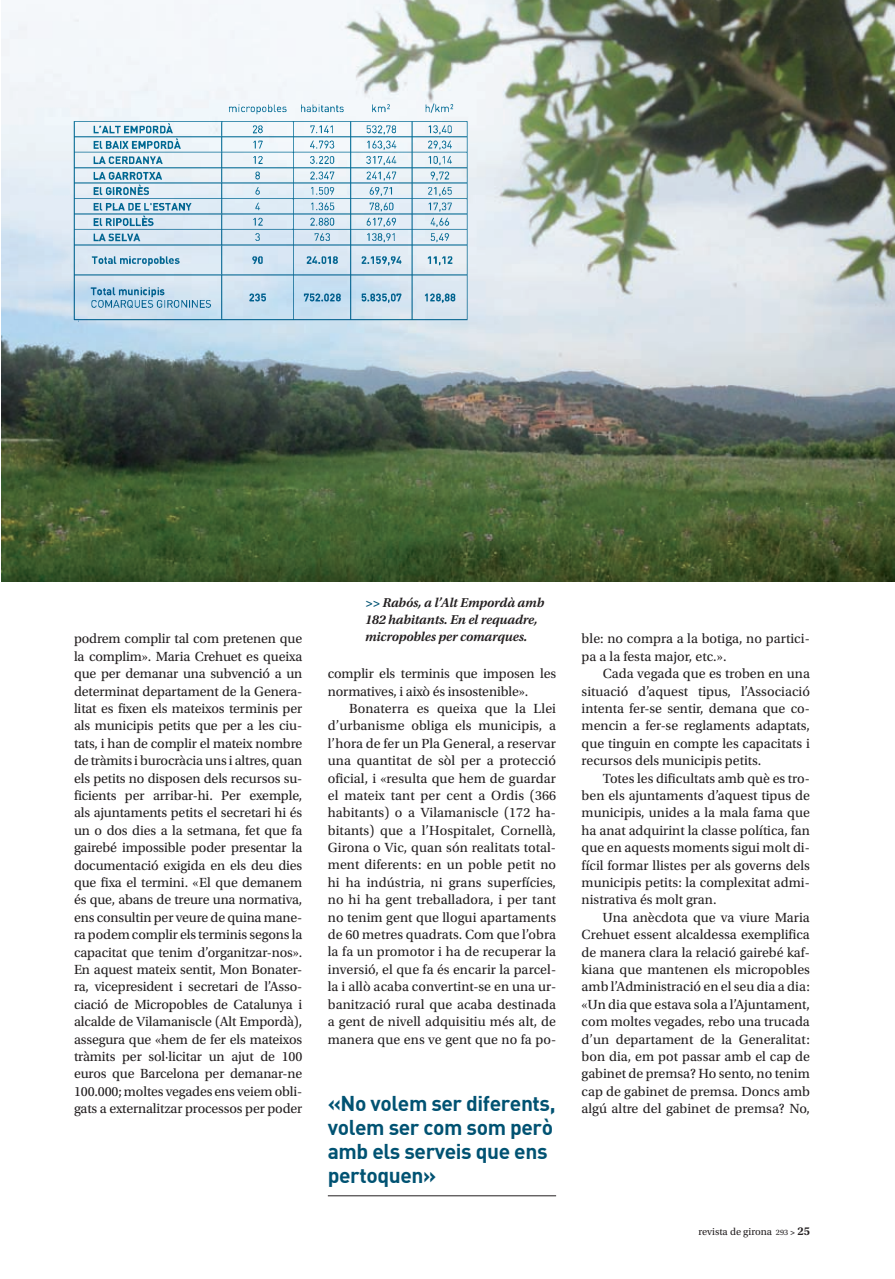
<style>
.page{position:relative;width:895px;height:1279px;background:#fff}
.page>*{position:absolute;margin:0;border:0;box-sizing:border-box;transform-origin:0 0}
.Secccions_Frases_des{font:21px/24px "DIN Bold";letter-spacing:-.02em;color:#005272}
.t1{font:13.95px/17.4px "Utopia Std";letter-spacing:.005em;color:#231f20;text-align:justify}
.Secccions_Peus{font:italic 600 13.5px/17.4px "Utopia Std";letter-spacing:-.01em;color:#231f20}
.t2{font:10.5px "Utopia Std";color:#231f20}
.s1{color:#005272}
.s2{font-size:8.25px}
.s3{font-weight:600;font-size:9px}
.s4{font-weight:600;font-size:12px}
</style>
<div class="page">
<hr style="left:328px;top:1196px;width:228px;height:1px;background:#231f20">
<img style="left:2px;top:0;width:893px;height:581px">
<img style="left:65px;top:89px;width:403px;height:233px">
<p class="t1" style="left:74px;top:630px;width:230px">podrem complir tal com pretenen que la complim». Maria Crehuet es queixa que per demanar una subvenció a un determinat departament de la Genera&shy;litat es fixen els mateixos terminis per als municipis petits que per a les ciu&shy;tats, i han de complir el mateix nombre de tràmits i burocràcia uns i altres, quan els petits no disposen dels recursos su&shy;ficients per arribar-hi. Per exemple, als ajuntaments petits el secretari hi és un o dos dies a la setmana, fet que fa gairebé impossible poder presentar la documentació exigida en els deu dies que fixa el termini. «El que demanem és que, abans de treure una normativa, ens consultin per veure de quina mane&shy;ra podem complir els terminis segons la capacitat que tenim d’organitzar-nos».<br>En aquest mateix sentit, Mon Bonater&shy;ra, vicepresident i secretari de l’Asso&shy;ciació de Micropobles de Catalunya i alcalde de Vilamaniscle (Alt Empordà), assegura que «hem de fer els mateixos tràmits per sol·licitar un ajut de 100 euros que Barcelona per demanar-ne 100.000; moltes vegades ens veiem obli&shy;gats a externalitzar processos per poder</p>
<p class="Secccions_Peus" style="left:365px;top:594px;width:181px"><span class="s1">&gt;&gt;</span> Rabós, a l’Alt Empordà amb<br>182 habitants. En el requadre, micropobles per comarques.</p>
<p class="t1" style="left:328px;top:665px;width:230px">complir els terminis que imposen les normatives, i això és insostenible».</p>
<p class="t1" style="left:328px;top:700px;width:230px;text-align:left;text-indent:21px">Bonaterra es queixa que la Llei d’urbanisme obliga els municipis, a l’hora de fer un Pla General, a reservar una quantitat de sòl per a protecció oficial, i «resulta que hem de guardar el mateix tant per cent a Ordis (366 habitants) o a Vilamaniscle (172 ha&shy;bitants) que a l’Hospitalet, Cornellà, Girona o Vic, quan són realitats total&shy;ment diferents: en un poble petit no hi ha indústria, ni grans superfícies, no hi ha gent treballadora, i per tant no tenim gent que llogui apartaments de 60 metres quadrats. Com que l’obra la fa un promotor i ha de recuperar la inversió, el que fa és encarir la parcel· la i allò acaba convertint-se en una ur&shy;banització rural que acaba destinada a gent de nivell adquisitiu més alt, de manera que ens ve gent que no fa po-</p>
<p class="Secccions_Frases_des" style="left:328px;top:1090px;width:229px">«No volem ser diferents, volem ser com som però amb els serveis que ens pertoquen»</p>
<p class="t1" style="left:581px;top:630px;width:230px">ble: no compra a la botiga, no partici&shy;pa a la festa major, etc.».</p>
<p class="t1" style="left:581px;top:665px;width:230px;text-indent:21px">Cada vegada que es troben en una situació d’aquest tipus, l’Associació intenta fer-se sentir, demana que co&shy;mencin a fer-se reglaments adaptats, que tinguin en compte les capacitats i recursos dels municipis petits.</p>
<p class="t1" style="left:581px;top:770px;width:230px;text-indent:21px">Totes les dificultats amb què es tro&shy;ben els ajuntaments d’aquest tipus de municipis, unides a la mala fama que ha anat adquirint la classe política, fan que en aquests moments sigui molt di&shy;fícil formar llistes per als governs dels municipis petits: la complexitat admi&shy;nistrativa és molt gran.</p>
<p class="t1" style="left:581px;top:909px;width:230px;text-indent:21px">Una anècdota que va viure Maria Crehuet essent alcaldessa exemplifica de manera clara la relació gairebé kaf&shy;kiana que mantenen els micropobles amb l’Administració en el seu dia a dia: «Un dia que estava sola a l’Ajuntament, com moltes vegades, rebo una trucada d’un departament de la Generalitat: bon dia, em pot passar amb el cap de gabinet de premsa? Ho sento, no tenim cap de gabinet de premsa. Doncs amb algú altre del gabinet de premsa? No,</p>
<p class="t2" style="left:698px;top:1226px;width:113px">revista de girona <span class="s2">293</span> <span class="s3">&gt;</span> <span class="s4">25</span></p>
</div>
